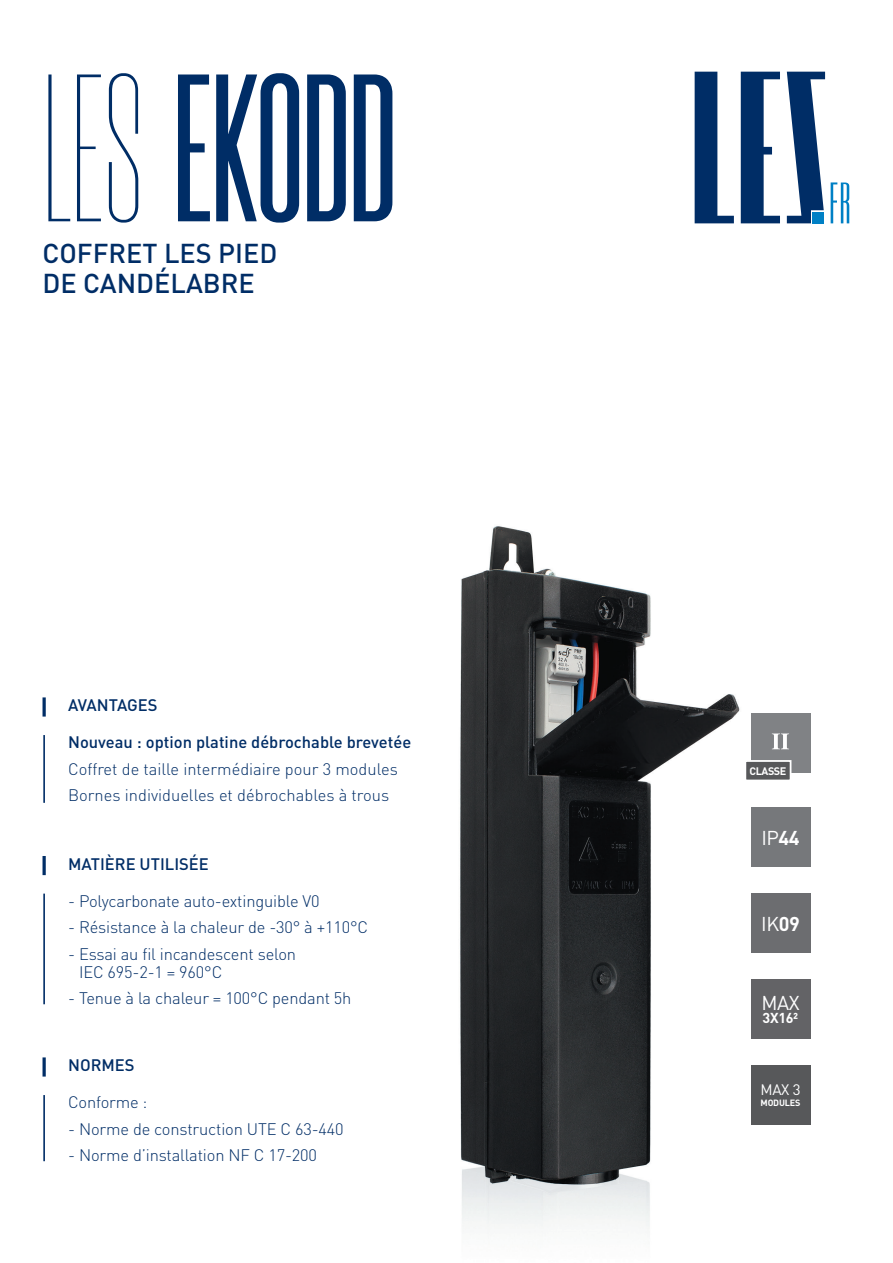
<style>
.page{position:relative;width:893px;height:1263px;background:#fff}
.page>*{position:absolute;margin:0;border:0;box-sizing:border-box;transform-origin:0 0}
.t1{font:500 210px "Morganite";color:#002d66}
.t2{font:500 27px/30px "DIN";color:#002d66}
.t3{font:19.8px "DIN";letter-spacing:-.02em;color:#fff}
.t4{font:300 16.5px/18px "DIN";letter-spacing:-.01em;color:#002d66}
.t5{font:500 16.5px "DIN";color:#002d66}
.t6{font:15px "DIN";color:#fff}
.t7{font:700 14.25px "DIN";letter-spacing:-.02em;color:#fff}
.t8{font:700 10.8px "DIN";letter-spacing:-.04em;color:#fff}
.t9{font:700 9px "DIN";letter-spacing:-.02em;color:#fff}
.s1{font-weight:100}
.s2{font-weight:700}
</style>
<div class="page">
<img style="left:460px;top:526px;width:280px;height:701px">
<div style="left:751px;top:807px;width:59px;height:59px;background:#76787b"></div>
<div style="left:751px;top:713px;width:59px;height:60px;background:#808285"></div>
<div style="left:744px;top:760px;width:47px;height:21px;background:#57585a;border:2px solid #fff"></div>
<svg style="left:772px;top:733px;width:17px;height:16px"></svg>
<div style="left:751px;top:893px;width:59px;height:59px;background:#6c6d70"></div>
<hr style="left:43px;top:1057px;width:3px;height:19px;background:#002d66">
<hr style="left:43px;top:1095px;width:2px;height:66px;background:#002d66">
<hr style="left:43px;top:856px;width:3px;height:19px;background:#002d66">
<hr style="left:43px;top:893px;width:2px;height:111px;background:#002d66">
<hr style="left:43px;top:697px;width:3px;height:19px;background:#002d66">
<hr style="left:43px;top:735px;width:2px;height:68px;background:#002d66">
<div style="left:751px;top:979px;width:59px;height:59px;background:#636366"></div>
<div style="left:751px;top:1065px;width:59px;height:59px;background:#57585a"></div>
<svg style="left:695px;top:72px;width:130px;height:151px"></svg>
<svg style="left:831px;top:182px;width:18px;height:41px"></svg>
<div style="left:813px;top:212px;width:11px;height:11px;background:#0080c5"></div>
<h1 class="t1" style="left:43px;top:43px;width:355px"><span class="s1">LES</span> EKODD</h1>
<h2 class="t2" style="left:43px;top:237px;width:236px">COFFRET LES PIED<br>DE CANDÉLABRE</h2>
<p class="t5" style="left:68px;top:694px;width:91px">AVANTAGES</p>
<p class="t5" style="left:68px;top:732px;width:345px">Nouveau : option platine débrochable brevetée</p>
<p class="t4" style="left:68px;top:755px;width:331px;line-height:26.5px">Coffret de taille intermédiaire pour 3 modules<br>Bornes individuelles et débrochables à trous</p>
<p class="t5" style="left:68px;top:853px;width:142px">MATIÈRE UTILISÉE</p>
<p class="t4" style="left:68px;top:892px;width:253px">- Polycarbonate auto-extinguible V0</p>
<p class="t4" style="left:68px;top:918px;width:301px">- Résistance à la chaleur de -30° à +110°C</p>
<p class="t4" style="left:79px;top:945px;width:219px;text-indent:-11px">- Essai au fil incandescent selon<br>IEC 695-2-1 = 960°C</p>
<p class="t4" style="left:68px;top:989px;width:285px">- Tenue à la chaleur = 100°C pendant 5h</p>
<p class="t5" style="left:68px;top:1054px;width:68px">NORMES</p>
<p class="t4" style="left:68px;top:1093px;width:81px">Conforme :</p>
<p class="t4" style="left:68px;top:1119px;width:277px">- Norme de construction UTE C 63-440</p>
<p class="t4" style="left:68px;top:1146px;width:250px">- Norme d’installation NF C 17-200</p>
<p class="t8" style="left:749px;top:764px;width:38px">CLASSE</p>
<p class="t3" style="left:761px;top:825px;width:40px">IP<span class="s2">44</span></p>
<p class="t3" style="left:761px;top:911px;width:40px">IK<span class="s2">09</span></p>
<p class="t3" style="left:761px;top:990px;width:40px">MAX</p>
<p class="t7" style="left:763px;top:1009px;width:37px">3X16²</p>
<p class="t6" style="left:760px;top:1081px;width:42px">MAX 3</p>
<p class="t9" style="left:761px;top:1097px;width:41px">MODULES</p>
</div>
